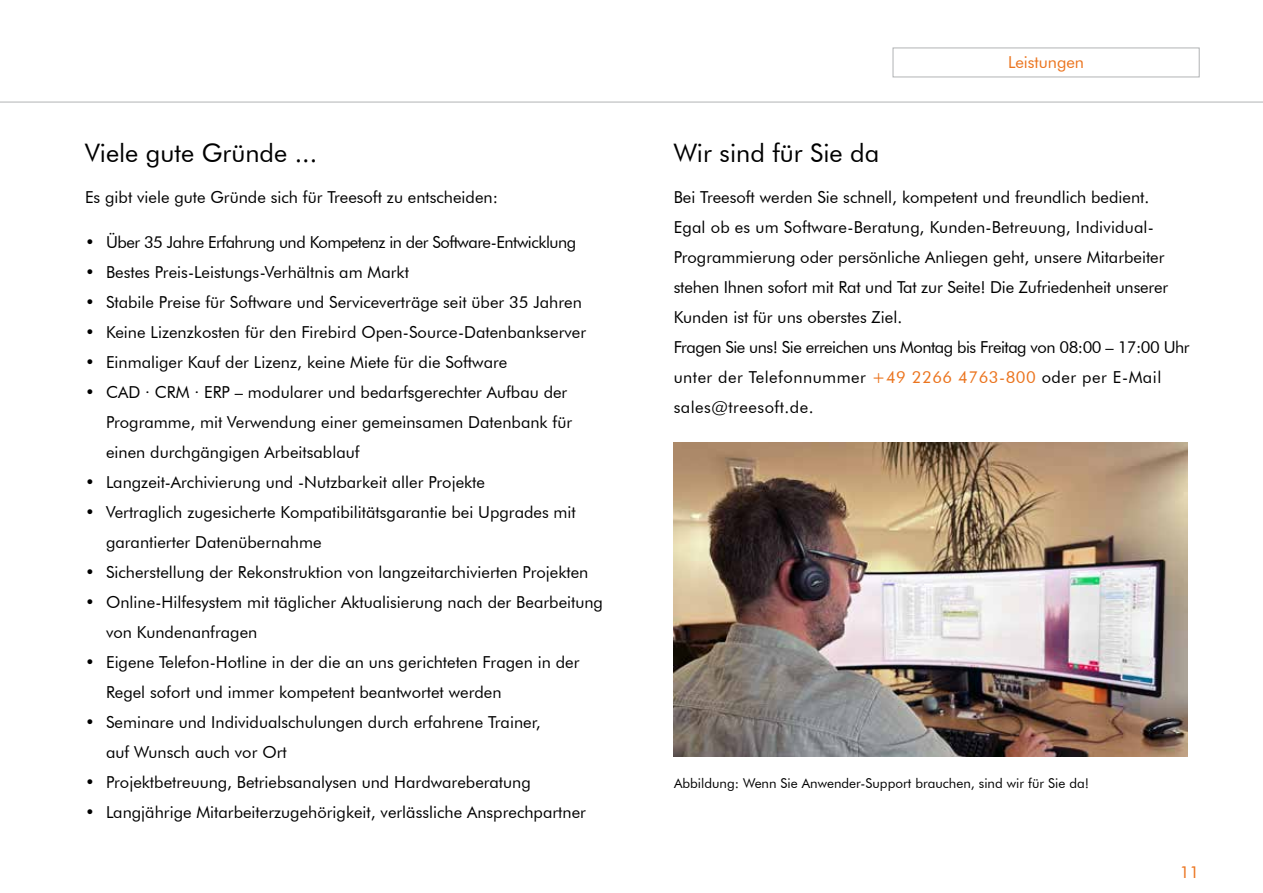
<style>
.page{position:relative;width:1263px;height:893px;background:#fff}
.page>*{position:absolute;margin:0;border:0;box-sizing:border-box;transform-origin:0 0}
.t1{font:25.5px "Futura BT";color:#000}
.t2{font:16.5px/30px "Futura BT";color:#000}
.t3{font:16.5px "Futura BT";letter-spacing:-.03em;color:#000}
.t4{font:16.5px "Futura BT";color:#eb741e}
.t5{font:13.5px "Futura BT";color:#000}
.s1{color:#eb741e}
</style>
<div class="page">
<hr style="left:0;top:102px;width:1263px;height:1px;background:#b1b3b4">
<div style="left:893px;top:48px;width:306px;height:29px;border:1px solid #b1b3b4"></div>
<img style="left:674px;top:442px;width:513px;height:315px">
<h1 class="t1" style="left:85px;top:138px;width:234px">Viele gute Gründe ...</h1>
<p class="t2" style="left:85px;top:182px;width:414px">Es gibt viele gute Gründe sich für Treesoft zu entscheiden:</p>
<p class="t3" style="left:85px;top:232px;width:493px">• Über 35 Jahre Erfahrung und Kompetenz in der Software-Entwicklung</p>
<p class="t2" style="left:85px;top:257px;width:325px">• Bestes Preis-Leistungs-Verhältnis am Markt</p>
<p class="t2" style="left:85px;top:287px;width:498px">• Stabile Preise für Software und Serviceverträge seit über 35 Jahren</p>
<p class="t2" style="left:85px;top:317px;width:503px">• Keine Lizenzkosten für den Firebird Open-Source-Datenbankserver</p>
<p class="t2" style="left:85px;top:347px;width:424px">• Einmaliger Kauf der Lizenz, keine Miete für die Software</p>
<p class="t2" style="left:106px;top:377px;width:468px;text-indent:-21px">• CAD · CRM · ERP – modularer und bedarfsgerechter Aufbau der<br>Programme, mit Verwendung einer gemeinsamen Datenbank für einen durchgängigen Arbeitsablauf</p>
<p class="t2" style="left:85px;top:467px;width:401px">• Langzeit-Archivierung und -Nutzbarkeit aller Projekte</p>
<p class="t2" style="left:106px;top:497px;width:471px;text-indent:-21px">• Vertraglich zugesicherte Kompatibilitätsgarantie bei Upgrades mit garantierter Datenübernahme</p>
<p class="t2" style="left:85px;top:557px;width:505px">• Sicherstellung der Rekonstruktion von langzeitarchivierten Projekten</p>
<p class="t2" style="left:106px;top:587px;width:498px;text-indent:-21px">• Online-Hilfesystem mit täglicher Aktualisierung nach der Bearbeitung von Kundenanfragen</p>
<p class="t2" style="left:106px;top:647px;width:475px;text-indent:-21px">• Eigene Telefon-Hotline in der die an uns gerichteten Fragen in der<br>Regel sofort und immer kompetent beantwortet werden</p>
<p class="t2" style="left:106px;top:707px;width:436px;text-indent:-21px">• Seminare und Individualschulungen durch erfahrene Trainer, auf Wunsch auch vor Ort</p>
<p class="t2" style="left:85px;top:767px;width:447px">• Projektbetreuung, Betriebsanalysen und Hardwareberatung</p>
<p class="t2" style="left:85px;top:797px;width:502px">• Langjährige Mitarbeiterzugehörigkeit, verlässliche Ansprechpartner</p>
<p class="t4" style="left:1008px;top:52px;width:78px">Leistungen</p>
<h1 class="t1" style="left:674px;top:138px;width:207px">Wir sind für Sie da</h1>
<p class="t2" style="left:674px;top:182px;width:517px">Bei Treesoft werden Sie schnell, kompetent und freundlich bedient.<br>Egal ob es um Software-Beratung, Kunden-Betreuung, Individual-Programmierung oder persönliche Anliegen geht, unsere Mitarbeiter stehen Ihnen sofort mit Rat und Tat zur Seite! Die Zufriedenheit unserer Kunden ist für uns oberstes Ziel.<br>Fragen Sie uns! Sie erreichen uns Montag bis Freitag von 08:00 – 17:00 Uhr unter der Telefonnummer <span class="s1">+49 2266 4763-800</span> oder per E-Mail sales@treesoft.de.</p>
<p class="t5" style="left:674px;top:775px;width:416px">Abbildung: Wenn Sie Anwender-Support brauchen, sind wir für Sie da!</p>
<p class="t4" style="left:1180px;top:862px;width:21px">11</p>
</div>
